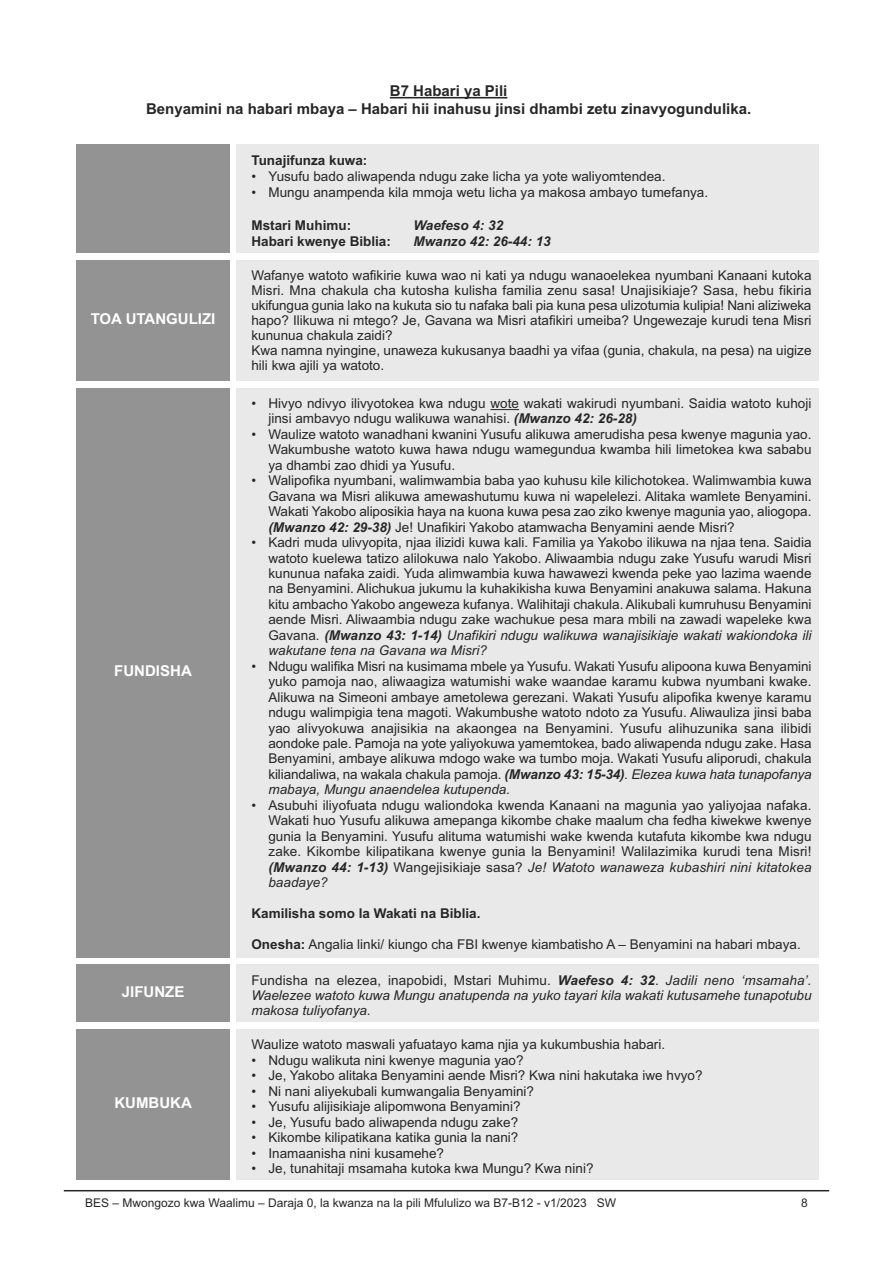
<style>
.page{position:relative;width:893px;height:1263px;background:#fff}
.page>*{position:absolute;margin:0;border:0;box-sizing:border-box;transform-origin:0 0}
.t1{font:700 15px/18px "Arial";color:#272627;text-align:center}
.t2{font:700 15px "Arial";color:#fff}
.t3{font:13.5px/15.5px "Arial";color:#272627;text-align:justify}
.t4{font:italic 13.5px/15px "Arial";color:#272627;text-align:justify}
.t5{font:700 13.5px "Arial";color:#272627}
.t6{font:italic 700 13.5px "Arial";color:#272627}
.t7{font:12px "Arial";color:#272627}
.s1{font-weight:700;font-style:italic}
.s2{font-style:italic}
.s3{font-weight:700}
.s4{font-style:normal}
</style>
<div class="page">
<hr style="left:64px;top:1190px;width:765px;height:1px;background:#272627">
<hr style="left:390px;top:97px;width:117px;height:1px;background:#272627">
<div style="left:77px;top:145px;width:153px;height:108px;background:#939393"></div>
<div style="left:236px;top:145px;width:583px;height:108px;background:#e9e9e9"></div>
<div style="left:77px;top:260px;width:153px;height:121px;background:#939393"></div>
<div style="left:236px;top:260px;width:583px;height:121px;background:#e9e9e9"></div>
<div style="left:77px;top:388px;width:153px;height:569px;background:#939393"></div>
<div style="left:236px;top:388px;width:583px;height:569px;background:#e9e9e9"></div>
<svg style="left:490px;top:409px;width:29px;height:1px"></svg>
<div style="left:77px;top:964px;width:153px;height:58px;background:#939393"></div>
<div style="left:236px;top:964px;width:583px;height:58px;background:#e9e9e9"></div>
<div style="left:77px;top:1029px;width:153px;height:150px;background:#939393"></div>
<div style="left:236px;top:1029px;width:583px;height:150px;background:#e9e9e9"></div>
<p class="t1" style="left:146px;top:82px;width:607px">B7 Habari ya Pili<br>Benyamini na habari mbaya – Habari hii inahusu jinsi dhambi zetu zinavyogundulika.</p>
<p class="t5" style="left:251px;top:152px;width:118px">Tunajifunza kuwa:</p>
<p class="t3" style="left:251px;top:169px;width:416px">• Yusufu bado aliwapenda ndugu zake licha ya yote waliyomtendea.</p>
<p class="t3" style="left:251px;top:185px;width:458px">• Mungu anampenda kila mmoja wetu licha ya makosa ambayo tumefanya.</p>
<p class="t5" style="left:251px;top:217px;width:101px">Mstari Muhimu:</p>
<p class="t6" style="left:413px;top:217px;width:91px">Waefeso 4: 32</p>
<p class="t5" style="left:251px;top:233px;width:141px">Habari kwenye Biblia:</p>
<p class="t6" style="left:413px;top:233px;width:139px">Mwanzo 42: 26-44: 13</p>
<p class="t2" style="left:91px;top:310px;width:126px">TOA UTANGULIZI</p>
<p class="t2" style="left:114px;top:662px;width:79px">FUNDISHA</p>
<p class="t3" style="left:251px;top:268px;width:562px;line-height:15px;text-align:left">Wafanye watoto wafikirie kuwa wao ni kati ya ndugu wanaoelekea nyumbani Kanaani kutoka Misri. Mna chakula cha kutosha kulisha familia zenu sasa! Unajisikiaje? Sasa, hebu fikiria ukifungua gunia lako na kukuta sio tu nafaka bali pia kuna pesa ulizotumia kulipia! Nani aliziweka hapo? Ilikuwa ni mtego? Je, Gavana wa Misri atafikiri umeiba? Ungewezaje kurudi tena Misri kununua chakula zaidi?<br>Kwa namna nyingine, unaweza kukusanya baadhi ya vifaa (gunia, chakula, na pesa) na uigize hili kwa ajili ya watoto.</p>
<p class="t3" style="left:268px;top:396px;width:545px;text-indent:-17px">• Hivyo ndivyo ilivyotokea kwa ndugu wote wakati wakirudi nyumbani. Saidia watoto kuhoji jinsi ambavyo ndugu walikuwa wanahisi. <span class="s1">(Mwanzo 42: 26-28)</span></p>
<p class="t3" style="left:268px;top:426px;width:545px;text-indent:-17px">• Waulize watoto wanadhani kwanini Yusufu alikuwa amerudisha pesa kwenye magunia yao.<br>Wakumbushe watoto kuwa hawa ndugu wamegundua kwamba hili limetokea kwa sababu ya dhambi zao dhidi ya Yusufu.</p>
<p class="t3" style="left:268px;top:473px;width:545px;text-indent:-17px">• Walipofika nyumbani, walimwambia baba yao kuhusu kile kilichotokea. Walimwambia kuwa Gavana wa Misri alikuwa amewashutumu kuwa ni wapelelezi. Alitaka wamlete Benyamini.<br>Wakati Yakobo aliposikia haya na kuona kuwa pesa zao ziko kwenye magunia yao, aliogopa. <span class="s1">(Mwanzo 42: 29-38)</span> Je! Unafikiri Yakobo atamwacha Benyamini aende Misri?</p>
<p class="t3" style="left:268px;top:535px;width:545px;text-indent:-17px">• Kadri muda ulivyopita, njaa ilizidi kuwa kali. Familia ya Yakobo ilikuwa na njaa tena. Saidia watoto kuelewa tatizo alilokuwa nalo Yakobo. Aliwaambia ndugu zake Yusufu warudi Misri kununua nafaka zaidi. Yuda alimwambia kuwa hawawezi kwenda peke yao lazima waende na Benyamini. Alichukua jukumu la kuhakikisha kuwa Benyamini anakuwa salama. Hakuna kitu ambacho Yakobo angeweza kufanya. Walihitaji chakula. Alikubali kumruhusu Benyamini aende Misri. Aliwaambia ndugu zake wachukue pesa mara mbili na zawadi wapeleke kwa Gavana. <span class="s1">(Mwanzo 43: 1-14)</span> <span class="s2">Unafikiri ndugu walikuwa wanajisikiaje wakati wakiondoka ili wakutane tena na Gavana wa Misri?</span></p>
<p class="t3" style="left:268px;top:658px;width:545px;text-indent:-17px">• Ndugu walifika Misri na kusimama mbele ya Yusufu. Wakati Yusufu alipoona kuwa Benyamini yuko pamoja nao, aliwaagiza watumishi wake waandae karamu kubwa nyumbani kwake.<br>Alikuwa na Simeoni ambaye ametolewa gerezani. Wakati Yusufu alipofika kwenye karamu ndugu walimpigia tena magoti. Wakumbushe watoto ndoto za Yusufu. Aliwauliza jinsi baba yao alivyokuwa anajisikia na akaongea na Benyamini. Yusufu alihuzunika sana ilibidi aondoke pale. Pamoja na yote yaliyokuwa yamemtokea, bado aliwapenda ndugu zake. Hasa Benyamini, ambaye alikuwa mdogo wake wa tumbo moja. Wakati Yusufu aliporudi, chakula kiliandaliwa, na wakala chakula pamoja. <span class="s1">(Mwanzo 43: 15-34)</span><span class="s2">. Elezea kuwa hata tunapofanya mabaya, Mungu anaendelea kutupenda.</span></p>
<p class="t3" style="left:268px;top:797px;width:545px;text-indent:-17px">• Asubuhi iliyofuata ndugu waliondoka kwenda Kanaani na magunia yao yaliyojaa nafaka.<br>Wakati huo Yusufu alikuwa amepanga kikombe chake maalum cha fedha kiwekwe kwenye gunia la Benyamini. Yusufu alituma watumishi wake kwenda kutafuta kikombe kwa ndugu zake. Kikombe kilipatikana kwenye gunia la Benyamini! Walilazimika kurudi tena Misri! <span class="s1">(Mwanzo 44: 1-13)</span> Wangejisikiaje sasa? <span class="s2">Je! Watoto wanaweza kubashiri nini kitatokea baadaye?</span></p>
<p class="t5" style="left:251px;top:905px;width:231px">Kamilisha somo la Wakati na Biblia.</p>
<p class="t3" style="left:251px;top:936px;width:551px"><span class="s3">Onesha:</span> Angalia linki/ kiungo cha FBI kwenye kiambatisho A – Benyamini na habari mbaya.</p>
<p class="t2" style="left:122px;top:983px;width:64px">JIFUNZE</p>
<p class="t4" style="left:251px;top:973px;width:562px"><span class="s4">Fundisha na elezea, inapobidi, Mstari Muhimu.</span> <span class="s3">Waefeso 4: 32</span><span class="s4">.</span> Jadili neno ‘msamaha’.<br>Waelezee watoto kuwa Mungu anatupenda na yuko tayari kila wakati kutusamehe tunapotubu makosa tuliyofanya.</p>
<p class="t2" style="left:114px;top:1094px;width:79px">KUMBUKA</p>
<p class="t3" style="left:251px;top:1037px;width:415px">Waulize watoto maswali yafuatayo kama njia ya kukumbushia habari.</p>
<p class="t3" style="left:251px;top:1052px;width:274px">• Ndugu walikuta nini kwenye magunia yao?</p>
<p class="t3" style="left:251px;top:1068px;width:453px">• Je, Yakobo alitaka Benyamini aende Misri? Kwa nini hakutaka iwe hvyo?</p>
<p class="t3" style="left:251px;top:1083px;width:284px">• Ni nani aliyekubali kumwangalia Benyamini?</p>
<p class="t3" style="left:251px;top:1099px;width:271px">• Yusufu alijisikiaje alipomwona Benyamini?</p>
<p class="t3" style="left:251px;top:1114px;width:268px">• Je, Yusufu bado aliwapenda ndugu zake?</p>
<p class="t3" style="left:251px;top:1130px;width:268px">• Kikombe kilipatikana katika gunia la nani?</p>
<p class="t3" style="left:252px;top:1145px;width:194px">• Inamaanisha nini kusamehe?</p>
<p class="t3" style="left:252px;top:1160px;width:343px">• Je, tunahitaji msamaha kutoka kwa Mungu? Kwa nini?</p>
<p class="t7" style="left:85px;top:1196px;width:533px">BES – Mwongozo kwa Waalimu – Daraja 0, la kwanza na la pili Mfululizo wa B7-B12 - v1/2023 SW</p>
<p class="t7" style="left:801px;top:1196px;width:8px">8</p>
</div>
